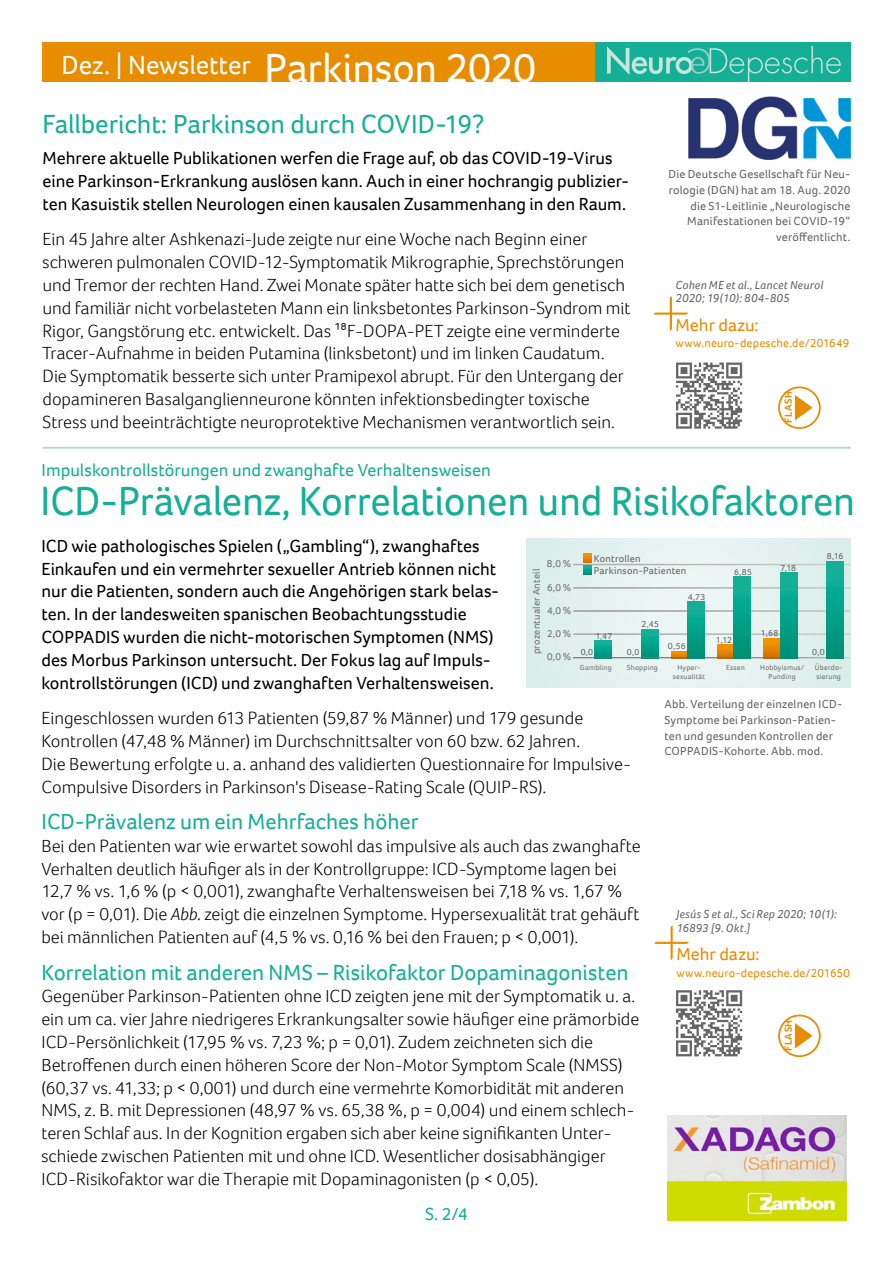
<style>
.page{position:relative;width:893px;height:1263px;background:#fff}
.page>*{position:absolute;margin:0;border:0;box-sizing:border-box;transform-origin:0 0}
.t1{font:42px "Foco";letter-spacing:-.01em;color:#15af97}
.t2{font:27px "Foco";letter-spacing:-.005em;color:#15af97}
.t3{font:27px "Foco";color:#fff}
.t4{font:22.5px "Foco";letter-spacing:-.005em;color:#15af97}
.t5{font:300 18px/22.8px "Foco";color:#000}
.t6{font:18px/22.8px "Foco";color:#000}
.t7{font:18px "Foco";color:#15af97}
.t8{font:18px "Foco";color:#e88c00}
.t9{font:12px/15.8px "Foco";letter-spacing:.015em;color:#646363;text-align:right}
.t10{font:italic 12px/13.5px "Foco";letter-spacing:.015em;color:#646363}
.t11{font:12px "Foco";letter-spacing:.015em;color:#e88c00}
.t12{font:700 10.5px "Foco";letter-spacing:.04em;color:#e88c00}
.t13{font:10.2px "Foco";letter-spacing:.02em;color:#706f6f}
.t14{font:10.2px/12px "Foco";letter-spacing:.02em;color:#646363}
.t15{font:9px "Foco";letter-spacing:.02em;color:#646363}
.t16{font:7.5px "Foco";letter-spacing:.025em;color:#706f6f}
.s1{font-size:42px}
.s2{font-style:italic}
</style>
<div class="page">
<svg style="left:653px;top:296px;width:35px;height:35px"></svg>
<div style="left:595px;top:43px;width:255px;height:39px;background:#15af97"></div>
<svg style="left:607px;top:46px;width:234px;height:36px"></svg>
<div style="left:43px;top:43px;width:552px;height:39px;background:#e88c00"></div>
<svg style="left:676px;top:362px;width:66px;height:67px"></svg>
<div style="left:778px;top:386px;width:43px;height:43px;border:2px solid #e88c00;border-radius:50%"></div>
<svg style="left:795px;top:395px;width:17px;height:25px"></svg>
<svg style="left:654px;top:925px;width:35px;height:35px"></svg>
<hr style="left:43px;top:447px;width:807px;height:2px;background:#add8cc">
<svg style="left:676px;top:990px;width:67px;height:67px"></svg>
<svg style="left:676px;top:990px;width:66px;height:66px"></svg>
<div style="left:778px;top:1014px;width:43px;height:43px;border:2px solid #e88c00;border-radius:50%"></div>
<svg style="left:795px;top:1023px;width:17px;height:25px"></svg>
<img style="left:667px;top:1115px;width:179px;height:106px">
<img style="left:688px;top:96px;width:163px;height:64px">
<div style="left:526px;top:539px;width:324px;height:148px;background:#e4f2ef"></div>
<svg style="left:573px;top:633px;width:278px;height:2px"></svg>
<svg style="left:573px;top:587px;width:278px;height:2px"></svg>
<svg style="left:573px;top:610px;width:278px;height:2px"></svg>
<svg style="left:595px;top:641px;width:17px;height:16px"></svg>
<svg style="left:641px;top:629px;width:17px;height:28px"></svg>
<svg style="left:827px;top:574px;width:17px;height:83px"></svg>
<svg style="left:671px;top:651px;width:17px;height:6px"></svg>
<svg style="left:717px;top:645px;width:17px;height:12px"></svg>
<div style="left:764px;top:638px;width:17px;height:20px;background:linear-gradient(to bottom,#fa9900,#d57300)"></div>
<hr style="left:573px;top:657px;width:277px;height:1px;background:#706f6f">
<svg style="left:573px;top:554px;width:278px;height:20px"></svg>
<div style="left:688px;top:602px;width:17px;height:56px;background:linear-gradient(to bottom,#10b49d,#009177)"></div>
<div style="left:734px;top:577px;width:17px;height:81px;background:linear-gradient(to bottom,#10b49d,#009076)"></div>
<div style="left:780px;top:573px;width:17px;height:85px;background:linear-gradient(to bottom,#10b49d,#009076)"></div>
<h2 class="t3" style="left:62px;top:47px;width:476px">Dez. | Newsletter <span class="s1">Parkinson 2020</span></h2>
<h2 class="t2" style="left:43px;top:106px;width:443px">Fallbericht: Parkinson durch COVID-19?</h2>
<p class="t6" style="left:43px;top:147px;width:588px">Mehrere aktuelle Publikationen werfen die Frage auf, ob das COVID-19-Virus eine Parkinson-Erkrankung auslösen kann. Auch in einer hochrangig publizier&shy;ten Kasuistik stellen Neurologen einen kausalen Zusammenhang in den Raum.</p>
<p class="t5" style="left:43px;top:228px;width:589px">Ein 45 Jahre alter Ashkenazi-Jude zeigte nur eine Woche nach Beginn einer schweren pulmonalen COVID-12-Symptomatik Mikrographie, Sprechstörungen und Tremor der rechten Hand. Zwei Monate später hatte sich bei dem genetisch und familiär nicht vorbelasteten Mann ein linksbetontes Parkinson-Syndrom mit Rigor, Gangstörung etc. entwickelt. Das ¹⁸F-DOPA-PET zeigte eine verminderte Tracer-Aufnahme in beiden Putamina (linksbetont) und im linken Caudatum.<br>Die Symptomatik besserte sich unter Pramipexol abrupt. Für den Untergang der dopamineren Basalganglienneurone könnten infektionsbedingter toxische Stress und beeinträchtigte neuroprotektive Mechanismen verantwortlich sein.</p>
<p class="t9" style="left:669px;top:166px;width:183px">Die Deutsche Gesellschaft für Neu&shy;rologie (DGN) hat am 18. Aug. 2020 die S1-Leitlinie „Neurologische<br>Manifestationen bei COVID-19“ veröffentlicht.</p>
<p class="t10" style="left:676px;top:278px;width:149px">Cohen ME et al., Lancet Neurol<br>2020; 19(10): 804-805</p>
<p class="t8" style="left:676px;top:313px;width:85px">Mehr dazu:</p>
<p class="t11" style="left:676px;top:335px;width:175px">www.neuro-depesche.de/201649</p>
<p class="t12" style="left:781px;top:423px;width:33px;rotate:-90deg">FLASH</p>
<p class="t7" style="left:42px;top:458px;width:451px">Impulskontrollstörungen und zwanghafte Verhaltensweisen</p>
<h1 class="t1" style="left:40px;top:473px;width:816px">ICD-Prävalenz, Korrelationen und Risikofaktoren</h1>
<p class="t6" style="left:41px;top:534px;width:459px">ICD wie pathologisches Spielen („Gambling“), zwanghaftes Einkaufen und ein vermehrter sexueller Antrieb können nicht nur die Patienten, sondern auch die Angehörigen stark belas&shy;ten. In der landesweiten spanischen Beobachtungsstudie COPPADIS wurden die nicht-motorischen Symptomen (NMS) des Morbus Parkinson untersucht. Der Fokus lag auf Impuls&shy;kontrollstörungen (ICD) und zwanghaften Verhaltensweisen.</p>
<p class="t5" style="left:41px;top:706px;width:591px">Eingeschlossen wurden 613 Patienten (59,87 % Männer) und 179 gesunde Kontrollen (47,48 % Männer) im Durchschnittsalter von 60 bzw. 62 Jahren.<br>Die Bewertung erfolgte u. a. anhand des validierten Questionnaire for Impulsive-Compulsive Disorders in Parkinson's Disease-Rating Scale (QUIP-RS).</p>
<p class="t4" style="left:41px;top:806px;width:379px">ICD-Prävalenz um ein Mehrfaches höher</p>
<p class="t5" style="left:41px;top:834px;width:601px">Bei den Patienten war wie erwartet sowohl das impulsive als auch das zwanghafte Verhalten deutlich häufiger als in der Kontrollgruppe: ICD-Symptome lagen bei 12,7 % vs. 1,6 % (p &lt; 0,001), zwanghafte Verhaltensweisen bei 7,18 % vs. 1,67 % vor (p = 0,01). Die <span class="s2">Abb.</span> zeigt die einzelnen Symptome. Hypersexualität trat gehäuft bei männlichen Patienten auf (4,5 % vs. 0,16 % bei den Frauen; p &lt; 0,001).</p>
<p class="t4" style="left:41px;top:957px;width:589px">Korrelation mit anderen NMS – Risikofaktor Dopaminagonisten</p>
<p class="t5" style="left:41px;top:985px;width:599px">Gegenüber Parkinson-Patienten ohne ICD zeigten jene mit der Symptomatik u. a. ein um ca. vier Jahre niedrigeres Erkrankungsalter sowie häufiger eine prämorbide ICD-Persönlichkeit (17,95 % vs. 7,23 %; p = 0,01). Zudem zeichneten sich die Betroffenen durch einen höheren Score der Non-Motor Symptom Scale (NMSS) (60,37 vs. 41,33; p &lt; 0,001) und durch eine vermehrte Komorbidität mit anderen NMS, z. B. mit Depressionen (48,97 % vs. 65,38 %, p = 0,004) und einem schlech&shy;teren Schlaf aus. In der Kognition ergaben sich aber keine signifikanten Unter&shy;schiede zwischen Patienten mit und ohne ICD. Wesentlicher dosisabhängiger ICD-Risikofaktor war die Therapie mit Dopaminagonisten (p &lt; 0,05).</p>
<p class="t15" style="left:827px;top:550px;width:18px">8,16</p>
<p class="t14" style="left:594px;top:552px;width:94px">Kontrollen<br>Parkinson-Patienten</p>
<p class="t13" style="left:547px;top:557px;width:26px">8,0 %</p>
<p class="t13" style="left:547px;top:580px;width:26px">6,0 %</p>
<p class="t13" style="left:547px;top:604px;width:26px">4,0 %</p>
<p class="t13" style="left:547px;top:627px;width:26px">2,0 %</p>
<p class="t13" style="left:547px;top:650px;width:26px">0,0 %</p>
<p class="t15" style="left:780px;top:562px;width:17px">7,18</p>
<p class="t15" style="left:734px;top:565px;width:19px">6,85</p>
<p class="t13" style="left:530px;top:654px;width:87px;rotate:-90deg">prozentualer Anteil</p>
<p class="t15" style="left:688px;top:591px;width:19px">4,73</p>
<p class="t15" style="left:642px;top:618px;width:19px">2,45</p>
<p class="t15" style="left:761px;top:627px;width:19px">1,68</p>
<p class="t15" style="left:595px;top:630px;width:18px">1,47</p>
<p class="t15" style="left:716px;top:634px;width:18px">1,12</p>
<p class="t15" style="left:668px;top:640px;width:19px">0,56</p>
<p class="t15" style="left:581px;top:646px;width:14px">0,0</p>
<p class="t15" style="left:627px;top:646px;width:14px">0,0</p>
<p class="t15" style="left:812px;top:646px;width:14px">0,0</p>
<p class="t16" style="left:580px;top:662px;width:33px">Gambling</p>
<p class="t16" style="left:627px;top:662px;width:33px">Shopping</p>
<p class="t16" style="left:677px;top:662px;width:24px">Hyper-</p>
<p class="t16" style="left:726px;top:662px;width:20px">Essen</p>
<p class="t16" style="left:760px;top:662px;width:45px">Hobbyismus/</p>
<p class="t16" style="left:815px;top:662px;width:29px">Überdo-</p>
<p class="t16" style="left:673px;top:671px;width:34px">sexualität</p>
<p class="t16" style="left:768px;top:671px;width:29px">Punding</p>
<p class="t16" style="left:816px;top:671px;width:26px">sierung</p>
<p class="t9" style="left:664px;top:696px;width:179px;text-align:left">Abb. Verteilung der einzelnen ICD-<br>Symptome bei Parkinson-Patien&shy;ten und gesunden Kontrollen der<br>COPPADIS-Kohorte. Abb. mod.</p>
<p class="t10" style="left:676px;top:907px;width:162px">Jesús S et al., Sci Rep 2020; 10(1):<br>16893 [9. Okt.]</p>
<p class="t8" style="left:676px;top:942px;width:85px">Mehr dazu:</p>
<p class="t11" style="left:676px;top:964px;width:175px">www.neuro-depesche.de/201650</p>
<p class="t12" style="left:781px;top:1051px;width:33px;rotate:-90deg">FLASH</p>
<p class="t7" style="left:425px;top:1202px;width:44px">S. 2/4</p>
</div>
